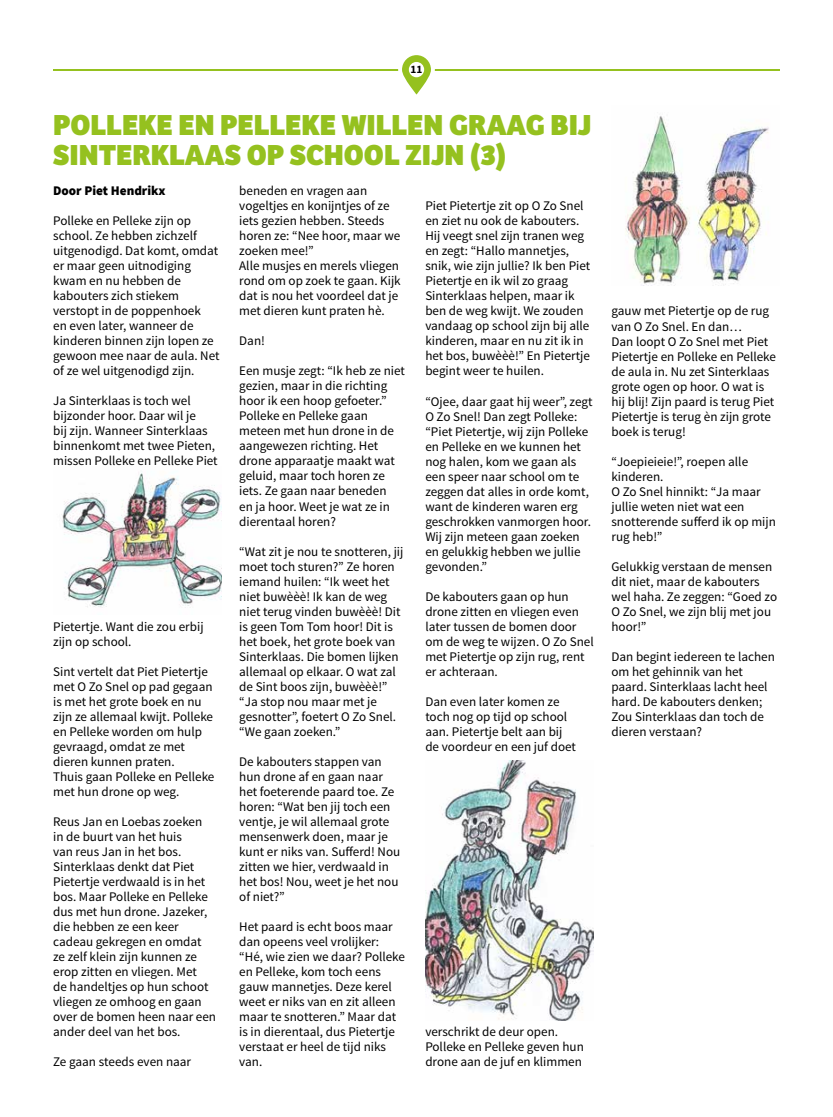
<style>
.page{position:relative;width:833px;height:1117px;background:#fff}
.page>*{position:absolute;margin:0;border:0;box-sizing:border-box;transform-origin:0 0}
.t1{font:800 30px/30px "Bree";color:#95c11f}
.t2{font:13.12px/15px "Source Sans Pro";color:#000}
.t3{font:900 13.12px "Source Sans Pro";color:#000}
.t4{font:700 11.25px "Source Sans Pro";color:#000}
</style>
<div class="page">
<hr style="left:53px;top:69px;width:727px;height:2px;background:#95c11f">
<svg style="left:398px;top:55px;width:37px;height:40px"></svg>
<div style="left:409px;top:62px;width:15px;height:15px;background:#fff;border-radius:50%"></div>
<img style="left:625px;top:116px;width:144px;height:169px">
<img style="left:62px;top:472px;width:159px;height:136px">
<img style="left:425px;top:760px;width:169px;height:260px">
<p class="t4" style="left:410px;top:62px;width:13px">11</p>
<h1 class="t1" style="left:53px;top:110px;width:540px">POLLEKE EN PELLEKE WILLEN GRAAG BIJ<br>SINTERKLAAS OP SCHOOL ZIJN (3)</h1>
<p class="t3" style="left:53px;top:182px;width:114px">Door Piet Hendrikx</p>
<p class="t2" style="left:53px;top:213px;width:168px">Polleke en Pelleke zijn op school. Ze hebben zichzelf uitgenodigd. Dat komt, omdat er maar geen uitnodiging kwam en nu hebben de kabouters zich stiekem verstopt in de poppenhoek<br>en even later, wanneer de kinderen binnen zijn lopen ze gewoon mee naar de aula. Net of ze wel uitgenodigd zijn.</p>
<p class="t2" style="left:53px;top:393px;width:166px">Ja Sinterklaas is toch wel bijzonder hoor. Daar wil je<br>bij zijn. Wanneer Sinterklaas binnenkomt met twee Pieten, missen Polleke en Pelleke Piet</p>
<p class="t2" style="left:239px;top:183px;width:163px">beneden en vragen aan vogeltjes en konijntjes of ze iets gezien hebben. Steeds horen ze: “Nee hoor, maar we zoeken mee!”<br>Alle musjes en merels vliegen rond om op zoek te gaan. Kijk dat is nou het voordeel dat je met dieren kunt praten hè.</p>
<p class="t2" style="left:239px;top:333px;width:27px">Dan!</p>
<p class="t2" style="left:239px;top:363px;width:167px">Een musje zegt: “Ik heb ze niet gezien, maar in die richting hoor ik een hoop gefoeter.”<br>Polleke en Pelleke gaan meteen met hun drone in de aangewezen richting. Het drone apparaatje maakt wat geluid, maar toch horen ze iets. Ze gaan naar beneden<br>en ja hoor. Weet je wat ze in dierentaal horen?</p>
<p class="t2" style="left:239px;top:543px;width:166px">“Wat zit je nou te snotteren, jij moet toch sturen?” Ze horen iemand huilen: “Ik weet het niet buwèèè! Ik kan de weg niet terug vinden buwèèè! Dit is geen Tom Tom hoor! Dit is het boek, het grote boek van<br>Sinterklaas. Die bomen lijken allemaal op elkaar. O wat zal de Sint boos zijn, buwèèè!” “Ja stop nou maar met je gesnotter”, foetert O Zo Snel. “We gaan zoeken.”</p>
<p class="t2" style="left:239px;top:754px;width:163px">De kabouters stappen van hun drone af en gaan naar het foeterende paard toe. Ze horen: “Wat ben jij toch een ventje, je wil allemaal grote mensenwerk doen, maar je kunt er niks van. Sufferd! Nou zitten we hier, verdwaald in het bos! Nou, weet je het nou of niet?”</p>
<p class="t2" style="left:239px;top:919px;width:167px">Het paard is echt boos maar dan opeens veel vrolijker: “Hé, wie zien we daar? Polleke en Pelleke, kom toch eens gauw mannetjes. Deze kerel weet er niks van en zit alleen maar te snotteren.” Maar dat is in dierentaal, dus Pietertje verstaat er heel de tijd niks van.</p>
<p class="t2" style="left:425px;top:199px;width:166px">Piet Pietertje zit op O Zo Snel en ziet nu ook de kabouters.<br>Hij veegt snel zijn tranen weg en zegt: “Hallo mannetjes, snik, wie zijn jullie? Ik ben Piet<br>Pietertje en ik wil zo graag<br>Sinterklaas helpen, maar ik ben de weg kwijt. We zouden vandaag op school zijn bij alle kinderen, maar en nu zit ik in het bos, buwèèè!” En Pietertje begint weer te huilen.</p>
<p class="t2" style="left:425px;top:394px;width:169px">“Ojee, daar gaat hij weer”, zegt<br>O Zo Snel! Dan zegt Polleke: “Piet Pietertje, wij zijn Polleke en Pelleke en we kunnen het nog halen, kom we gaan als een speer naar school om te zeggen dat alles in orde komt, want de kinderen waren erg geschrokken vanmorgen hoor.<br>Wij zijn meteen gaan zoeken en gelukkig hebben we jullie gevonden.”</p>
<p class="t2" style="left:425px;top:589px;width:170px">De kabouters gaan op hun drone zitten en vliegen even later tussen de bomen door om de weg te wijzen. O Zo Snel met Pietertje op zijn rug, rent er achteraan.</p>
<p class="t2" style="left:425px;top:694px;width:152px">Dan even later komen ze toch nog op tijd op school aan. Pietertje belt aan bij de voordeur en een juf doet</p>
<p class="t2" style="left:53px;top:618px;width:152px">Pietertje. Want die zou erbij zijn op school.</p>
<p class="t2" style="left:53px;top:663px;width:163px">Sint vertelt dat Piet Pietertje met O Zo Snel op pad gegaan is met het grote boek en nu zijn ze allemaal kwijt. Polleke en Pelleke worden om hulp gevraagd, omdat ze met dieren kunnen praten.<br>Thuis gaan Polleke en Pelleke met hun drone op weg.</p>
<p class="t2" style="left:53px;top:813px;width:164px">Reus Jan en Loebas zoeken<br>in de buurt van het huis<br>van reus Jan in het bos.<br>Sinterklaas denkt dat Piet<br>Pietertje verdwaald is in het bos. Maar Polleke en Pelleke dus met hun drone. Jazeker, die hebben ze een keer cadeau gekregen en omdat ze zelf klein zijn kunnen ze erop zitten en vliegen. Met<br>de handeltjes op hun schoot vliegen ze omhoog en gaan over de bomen heen naar een ander deel van het bos.</p>
<p class="t2" style="left:53px;top:1053px;width:139px">Ze gaan steeds even naar</p>
<p class="t2" style="left:425px;top:1024px;width:160px">verschrikt de deur open.<br>Polleke en Pelleke geven hun drone aan de juf en klimmen</p>
<p class="t2" style="left:611px;top:304px;width:166px">gauw met Pietertje op de rug van O Zo Snel. En dan…<br>Dan loopt O Zo Snel met Piet<br>Pietertje en Polleke en Pelleke de aula in. Nu zet Sinterklaas grote ogen op hoor. O wat is hij blij! Zijn paard is terug Piet<br>Pietertje is terug èn zijn grote boek is terug!</p>
<p class="t2" style="left:611px;top:454px;width:166px">“Joepieieie!”, roepen alle kinderen.<br>O Zo Snel hinnikt: “Ja maar jullie weten niet wat een snotterende sufferd ik op mijn rug heb!”</p>
<p class="t2" style="left:611px;top:559px;width:167px">Gelukkig verstaan de mensen dit niet, maar de kabouters wel haha. Ze zeggen: “Goed zo<br>O Zo Snel, we zijn blij met jou hoor!”</p>
<p class="t2" style="left:611px;top:649px;width:165px">Dan begint iedereen te lachen om het gehinnik van het paard. Sinterklaas lacht heel hard. De kabouters denken;<br>Zou Sinterklaas dan toch de dieren verstaan?</p>
</div>
